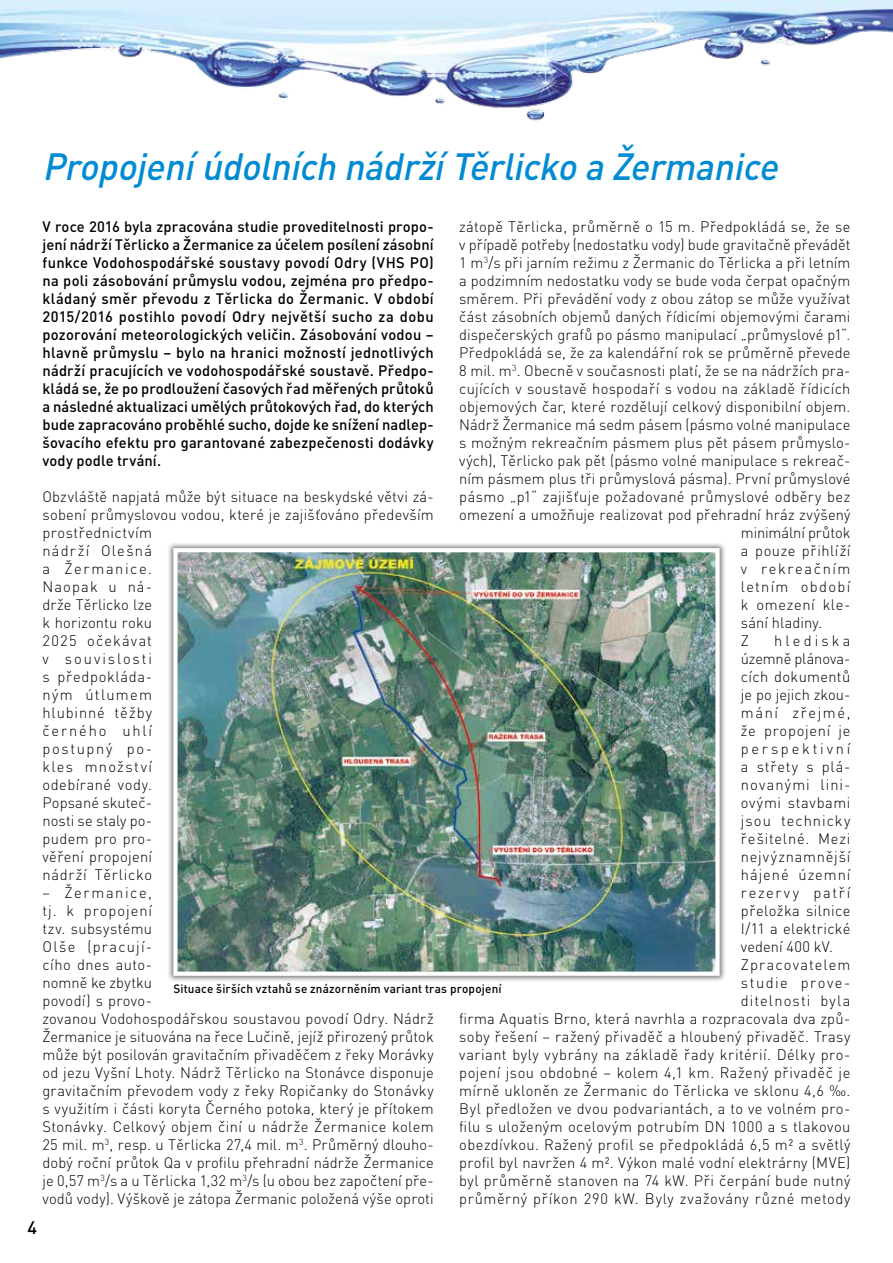
<style>
.page{position:relative;width:893px;height:1263px;background:#fff}
.page>*{position:absolute;margin:0;border:0;box-sizing:border-box;transform-origin:0 0}
.t1{font:italic 500 37.5px "DIN Pro";letter-spacing:-.01em;color:#008bd2;scale:.95 1}
.t2{font:500 18px "DIN Pro";color:#000}
.t3{font:300 15px/18px "DIN Pro";letter-spacing:.02em;color:#000}
.t4{font:500 15px/18px "DIN Pro";letter-spacing:.01em;color:#000;text-align:justify}
.t5{font:300 15px "DIN Pro";letter-spacing:.04em;color:#000}
.t6{font:300 15px "DIN Pro";letter-spacing:.075em;color:#000}
.t7{font:300 15px "DIN Pro";letter-spacing:.055em;color:#000}
.t8{font:300 15px "DIN Pro";letter-spacing:.045em;color:#000}
.t9{font:300 15px "DIN Pro";letter-spacing:.11em;color:#000}
.t10{font:300 15px "DIN Pro";letter-spacing:-.01em;color:#000}
.t11{font:300 15px "DIN Pro";letter-spacing:-.005em;color:#000}
.t12{font:300 15px "DIN Pro";letter-spacing:.07em;color:#000}
.t13{font:300 15px "DIN Pro";letter-spacing:.09em;color:#000}
.t14{font:300 15px "DIN Pro";letter-spacing:.19em;color:#000}
.t15{font:300 15px "DIN Pro";letter-spacing:.06em;color:#000}
.t16{font:300 15px "DIN Pro";letter-spacing:.065em;color:#000}
.t17{font:300 15px "DIN Pro";letter-spacing:.12em;color:#000}
.t18{font:300 15px "DIN Pro";letter-spacing:.1em;color:#000}
.t19{font:300 15px "DIN Pro";letter-spacing:.21em;color:#000}
.t20{font:500 12px "DIN Pro";letter-spacing:.015em;color:#000}
</style>
<div class="page">
<div style="left:167px;top:542px;width:559px;height:440px;background:#000;opacity:.5"></div>
<img style="left:178px;top:553px;width:537px;height:418px">
<div style="left:173px;top:548px;width:547px;height:428px;border:4px solid #fff"></div>
<img style="left:0;top:0;width:893px;height:121px">
<h1 class="t1" style="left:43px;top:142px;width:775px">Propojení údolních nádrží Těrlicko a Žermanice</h1>
<p class="t3" style="left:459px;top:217px;width:393px">zátopě Těrlicka, průměrně o 15 m. Předpokládá se, že se</p>
<p class="t3" style="left:459px;top:235px;width:393px">v případě potřeby (nedostatku vody) bude gravitačně převádět</p>
<p class="t3" style="left:459px;top:253px;width:393px">1 m<sup>3</sup>/s při jarním režimu z Žermanic do Těrlicka a při letním</p>
<p class="t3" style="left:459px;top:271px;width:393px">a podzimním nedostatku vody se bude voda čerpat opačným</p>
<p class="t3" style="left:459px;top:289px;width:393px">směrem. Při převádění vody z obou zátop se může využívat</p>
<p class="t3" style="left:459px;top:307px;width:393px">část zásobních objemů daných řídicími objemovými čarami</p>
<p class="t3" style="left:459px;top:325px;width:393px">dispečerských grafů po pásmo manipulací „průmyslové p1“.</p>
<p class="t3" style="left:459px;top:343px;width:393px">Předpokládá se, že za kalendářní rok se průměrně převede</p>
<p class="t3" style="left:459px;top:361px;width:393px">8 mil. m<sup>3</sup>. Obecně v současnosti platí, že se na nádržích pra-</p>
<p class="t3" style="left:459px;top:379px;width:393px">cujících v soustavě hospodaří s vodou na základě řídicích</p>
<p class="t3" style="left:459px;top:397px;width:393px">objemových čar, které rozdělují celkový disponibilní objem.</p>
<p class="t3" style="left:459px;top:415px;width:393px">Nádrž Žermanice má sedm pásem (pásmo volné manipulace</p>
<p class="t3" style="left:459px;top:433px;width:393px">s možným rekreačním pásmem plus pět pásem průmyslo-</p>
<p class="t3" style="left:459px;top:451px;width:393px">vých), Těrlicko pak pět (pásmo volné manipulace s rekreač-</p>
<p class="t3" style="left:459px;top:469px;width:393px">ním pásmem plus tři průmyslová pásma). První průmyslové</p>
<p class="t3" style="left:459px;top:487px;width:393px">pásmo „p1“ zajišťuje požadované průmyslové odběry bez</p>
<p class="t3" style="left:459px;top:505px;width:393px">omezení a umožňuje realizovat pod přehradní hráz zvýšený</p>
<p class="t10" style="left:741px;top:523px;width:111px">minimální průtok</p>
<p class="t5" style="left:741px;top:541px;width:111px">a pouze přihlíží</p>
<p class="t9" style="left:741px;top:559px;width:111px">v rekreačním</p>
<p class="t13" style="left:741px;top:577px;width:111px">letním období</p>
<p class="t5" style="left:741px;top:595px;width:111px">k omezení kle-</p>
<p class="t3" style="left:741px;top:613px;width:83px">sání hladiny.</p>
<p class="t3" style="left:741px;top:631px;width:10px">Z</p>
<p class="t19" style="left:774px;top:631px;width:78px">hlediska</p>
<p class="t11" style="left:741px;top:649px;width:111px">územně plánova-</p>
<p class="t3" style="left:741px;top:667px;width:111px">cích dokumentů</p>
<p class="t3" style="left:741px;top:685px;width:111px">je po jejich zkou-</p>
<p class="t9" style="left:741px;top:703px;width:111px">mání zřejmé,</p>
<p class="t8" style="left:741px;top:721px;width:111px">že propojení je</p>
<p class="t14" style="left:741px;top:739px;width:111px">perspektivní</p>
<p class="t15" style="left:741px;top:757px;width:111px">a střety s plá-</p>
<p class="t6" style="left:741px;top:775px;width:111px">novanými lini-</p>
<p class="t8" style="left:741px;top:793px;width:111px">ovými stavbami</p>
<p class="t12" style="left:741px;top:811px;width:111px">jsou technicky</p>
<p class="t7" style="left:741px;top:829px;width:111px">řešitelné. Mezi</p>
<p class="t7" style="left:741px;top:847px;width:111px">nejvýznamnější</p>
<p class="t16" style="left:741px;top:865px;width:111px">hájené územní</p>
<p class="t17" style="left:741px;top:883px;width:111px">rezervy patří</p>
<p class="t3" style="left:741px;top:901px;width:111px">přeložka silnice</p>
<p class="t3" style="left:741px;top:919px;width:111px">I/11 a elektrické</p>
<p class="t3" style="left:741px;top:937px;width:93px">vedení 400 kV.</p>
<p class="t6" style="left:741px;top:955px;width:111px">Zpracovatelem</p>
<p class="t18" style="left:741px;top:973px;width:111px">studie prove-</p>
<p class="t6" style="left:741px;top:991px;width:111px">ditelnosti byla</p>
<p class="t3" style="left:459px;top:1009px;width:393px">firma Aquatis Brno, která navrhla a rozpracovala dva způ-</p>
<p class="t3" style="left:459px;top:1027px;width:393px">soby řešení – ražený přivaděč a hloubený přivaděč. Trasy</p>
<p class="t3" style="left:459px;top:1045px;width:393px">variant byly vybrány na základě řady kritérií. Délky pro-</p>
<p class="t3" style="left:459px;top:1063px;width:393px">pojení jsou obdobné – kolem 4,1 km. Ražený přivaděč je</p>
<p class="t3" style="left:459px;top:1081px;width:393px">mírně ukloněn ze Žermanic do Těrlicka ve sklonu 4,6 ‰.</p>
<p class="t3" style="left:459px;top:1099px;width:393px">Byl předložen ve dvou podvariantách, a to ve volném pro-</p>
<p class="t3" style="left:459px;top:1117px;width:393px">filu s uloženým ocelovým potrubím DN 1000 a s tlakovou</p>
<p class="t3" style="left:459px;top:1135px;width:393px">obezdívkou. Ražený profil se předpokládá 6,5 m² a světlý</p>
<p class="t3" style="left:459px;top:1153px;width:393px">profil byl navržen 4 m². Výkon malé vodní elektrárny (MVE)</p>
<p class="t3" style="left:459px;top:1171px;width:393px">byl průměrně stanoven na 74 kW. Při čerpání bude nutný</p>
<p class="t5" style="left:459px;top:1189px;width:393px">průměrný příkon 290 kW. Byly zvažovány různé metody</p>
<p class="t4" style="left:43px;top:217px;width:393px">V roce 2016 byla zpracována studie proveditelnosti propo&shy;jení nádrží Těrlicko a Žermanice za účelem posílení zásobní funkce Vodohospodářské soustavy povodí Odry (VHS PO) na poli zásobování průmyslu vodou, zejména pro předpo&shy;kládaný směr převodu z Těrlicka do Žermanic. V období 2015/2016 postihlo povodí Odry největší sucho za dobu pozorování meteorologických veličin. Zásobování vodou – hlavně průmyslu – bylo na hranici možností jednotlivých nádrží pracujících ve vodohospodářské soustavě. Předpo&shy;kládá se, že po prodloužení časových řad měřených průtoků a následné aktualizaci umělých průtokových řad, do kterých bude zapracováno proběhlé sucho, dojde ke snížení nadlep&shy;šovacího efektu pro garantované zabezpečenosti dodávky vody podle trvání.</p>
<p class="t3" style="left:43px;top:487px;width:393px">Obzvláště napjatá může být situace na beskydské větvi zá&shy;sobení průmyslovou vodou, které je zajišťováno především prostřednictvím<br>nádrží Olešná<br>a Žermanice.<br>Naopak u ná-<br>drže Těrlicko lze<br>k horizontu roku<br>2025 očekávat<br>v souvislosti<br>s předpokláda-<br>ným útlumem<br>hlubinné těžby<br>černého uhlí<br>postupný po-<br>kles množství<br>odebírané vody.<br>Popsané skuteč-<br>nosti se staly po-<br>pudem pro pro-<br>věření propojení<br>nádrží Těrlicko</p>
<p class="t3" style="left:43px;top:883px;width:393px">– Žermanice,<br>tj. k propojení<br>tzv. subsystému<br>Olše (pracují-<br>cího dnes auto-<br>nomně ke zbytku<br>povodí) s provo-<br>zovanou Vodohospodářskou soustavou povodí Odry. Nádrž Žermanice je situována na řece Lučině, jejíž přirozený průtok může být posilován gravitačním přivaděčem z řeky Morávky od jezu Vyšní Lhoty. Nádrž Těrlicko na Stonávce disponuje gravitačním převodem vody z řeky Ropičanky do Stonávky s využitím i části koryta Černého potoka, který je přítokem Stonávky. Celkový objem činí u nádrže Žermanice kolem 25 mil. m<sup>3</sup>, resp. u Těrlicka 27,4 mil. m<sup>3</sup>. Průměrný dlouho&shy;dobý roční průtok Qa v profilu přehradní nádrže Žermanice je 0,57 m<sup>3</sup>/s a u Těrlicka 1,32 m<sup>3</sup>/s (u obou bez započtení pře&shy;vodů vody). Výškově je zátopa Žermanic položená výše oproti</p>
<p class="t20" style="left:173px;top:981px;width:330px">Situace širších vztahů se znázorněním variant tras propojení</p>
<p class="t2" style="left:28px;top:1216px;width:11px">4</p>
</div>
